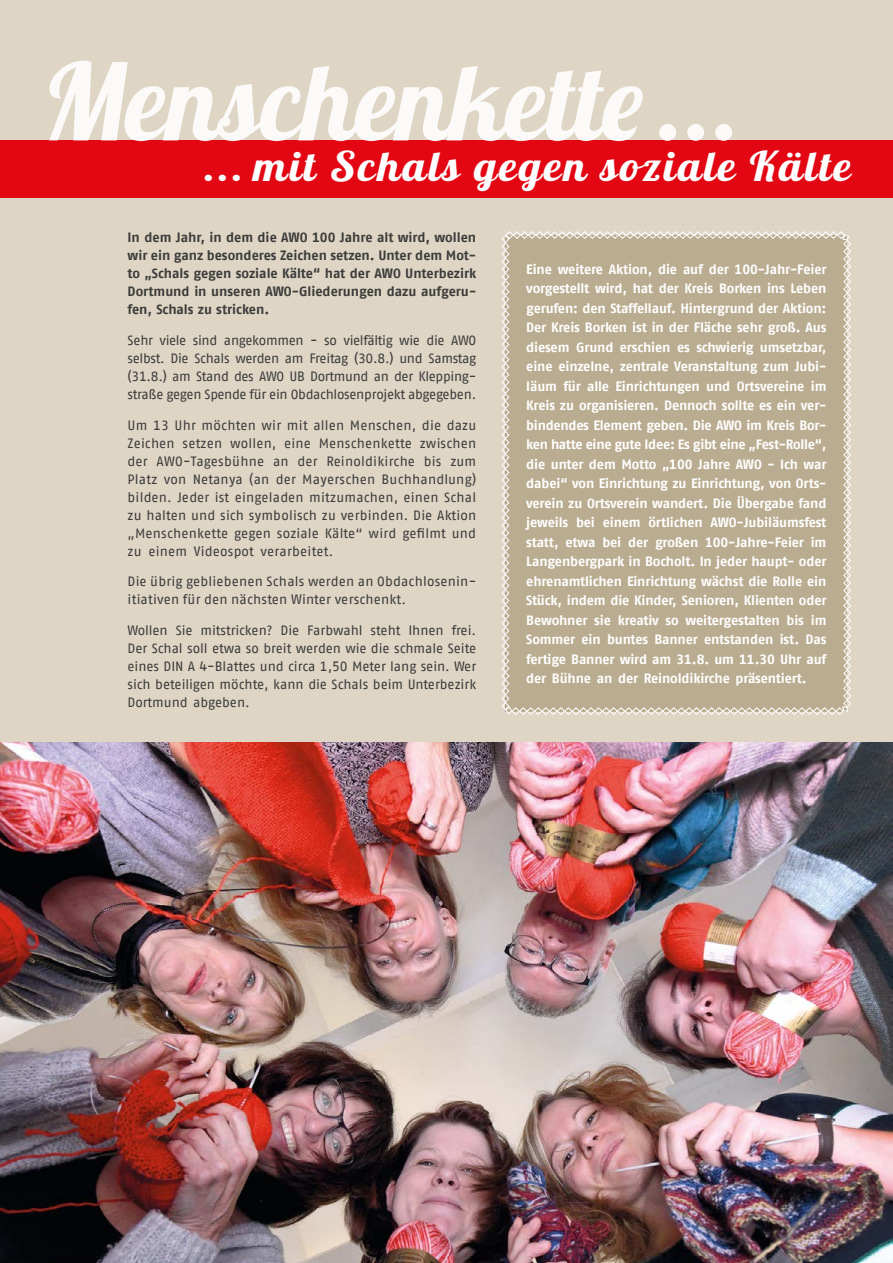
<style>
.page{position:relative;width:893px;height:1263px;background:#ded5c5}
.page>*{position:absolute;margin:0;border:0;box-sizing:border-box;transform-origin:0 0}
.t1{font:106.5px "Lobster 1.4";color:#fff}
.t2{font:40.95px "Lobster 1.4";letter-spacing:.05em;color:#fff;scale:1.1 1}
.t3{font:700 13.5px/19.5px "AWO Fago Office";letter-spacing:-.01em;color:#fff;text-align:justify}
.t4{font:13.5px/18px "AWO Fago Office";color:#3c3c3b;text-align:justify}
.t5{font:700 13.5px/18px "AWO Fago Office";color:#3c3c3b;text-align:justify}
.t6{font:13.5px/18px "AWO Fago Office";letter-spacing:.02em;color:#3c3c3b}
</style>
<div class="page">
<div style="left:501px;top:231px;width:350px;height:484px;background:#baac90"></div>
<img style="left:0;top:742px;width:893px;height:521px">
<div style="left:0;top:140px;width:893px;height:58px;background:#e30613"></div>
<h1 class="t1" style="left:42px;top:34px;width:699px">Menschenkette ...</h1>
<h2 class="t2" style="left:203px;top:140px;width:590px">... mit Schals gegen soziale Kälte</h2>
<p class="t5" style="left:128px;top:228px;width:350px">In dem Jahr, in dem die AWO 100 Jahre alt wird, wollen wir ein ganz besonderes Zeichen setzen. Unter dem Mot&shy;to „Schals gegen soziale Kälte“ hat der AWO Unterbezirk Dortmund in unseren AWO-Gliederungen dazu aufgeru&shy;fen, Schals zu stricken.</p>
<p class="t4" style="left:128px;top:331px;width:350px">Sehr viele sind angekommen - so vielfältig wie die AWO selbst. Die Schals werden am Freitag (30.8.) und Samstag (31.8.) am Stand des AWO UB Dortmund an der Klepping&shy;straße gegen Spende für ein Obdachlosenprojekt abgegeben.</p>
<p class="t4" style="left:128px;top:416px;width:350px">Um 13 Uhr möchten wir mit allen Menschen, die dazu Zeichen setzen wollen, eine Menschenkette zwischen der AWO-Tagesbühne an der Reinoldikirche bis zum Platz von Netanya (an der Mayerschen Buchhandlung) bilden. Jeder ist eingeladen mitzumachen, einen Schal zu halten und sich symbolisch zu verbinden. Die Aktion „Menschenkette gegen soziale Kälte“ wird gefilmt und zu einem Videospot verarbeitet.</p>
<p class="t6" style="left:128px;top:572px;width:350px">Die übrig gebliebenen Schals werden an Obdachlosenin&shy;itiativen für den nächsten Winter verschenkt.</p>
<p class="t4" style="left:128px;top:621px;width:350px">Wollen Sie mitstricken? Die Farbwahl steht Ihnen frei.<br>Der Schal soll etwa so breit werden wie die schmale Seite eines DIN A 4-Blattes und circa 1,50 Meter lang sein. Wer sich beteiligen möchte, kann die Schals beim Unterbezirk Dortmund abgeben.</p>
<p class="t3" style="left:526px;top:259px;width:302px">Eine weitere Aktion, die auf der 100-Jahr-Feier vorgestellt wird, hat der Kreis Borken ins Leben gerufen: den Staffellauf. Hintergrund der Aktion:<br>Der Kreis Borken ist in der Fläche sehr groß. Aus diesem Grund erschien es schwierig umsetzbar, eine einzelne, zentrale Veranstaltung zum Jubi&shy;läum für alle Einrichtungen und Ortsvereine im Kreis zu organisieren. Dennoch sollte es ein ver&shy;bindendes Element geben. Die AWO im Kreis Bor&shy;ken hatte eine gute Idee: Es gibt eine „Fest-Rolle“, die unter dem Motto „100 Jahre AWO - Ich war dabei“ von Einrichtung zu Einrichtung, von Orts&shy;verein zu Ortsverein wandert. Die Übergabe fand jeweils bei einem örtlichen AWO-Jubiläumsfest statt, etwa bei der großen 100-Jahre-Feier im Langenbergpark in Bocholt. In jeder haupt- oder ehrenamtlichen Einrichtung wächst die Rolle ein Stück, indem die Kinder, Senioren, Klienten oder Bewohner sie kreativ so weitergestalten bis im Sommer ein buntes Banner entstanden ist. Das fertige Banner wird am 31.8. um 11.30 Uhr auf der Bühne an der Reinoldikirche präsentiert.</p>
</div>
